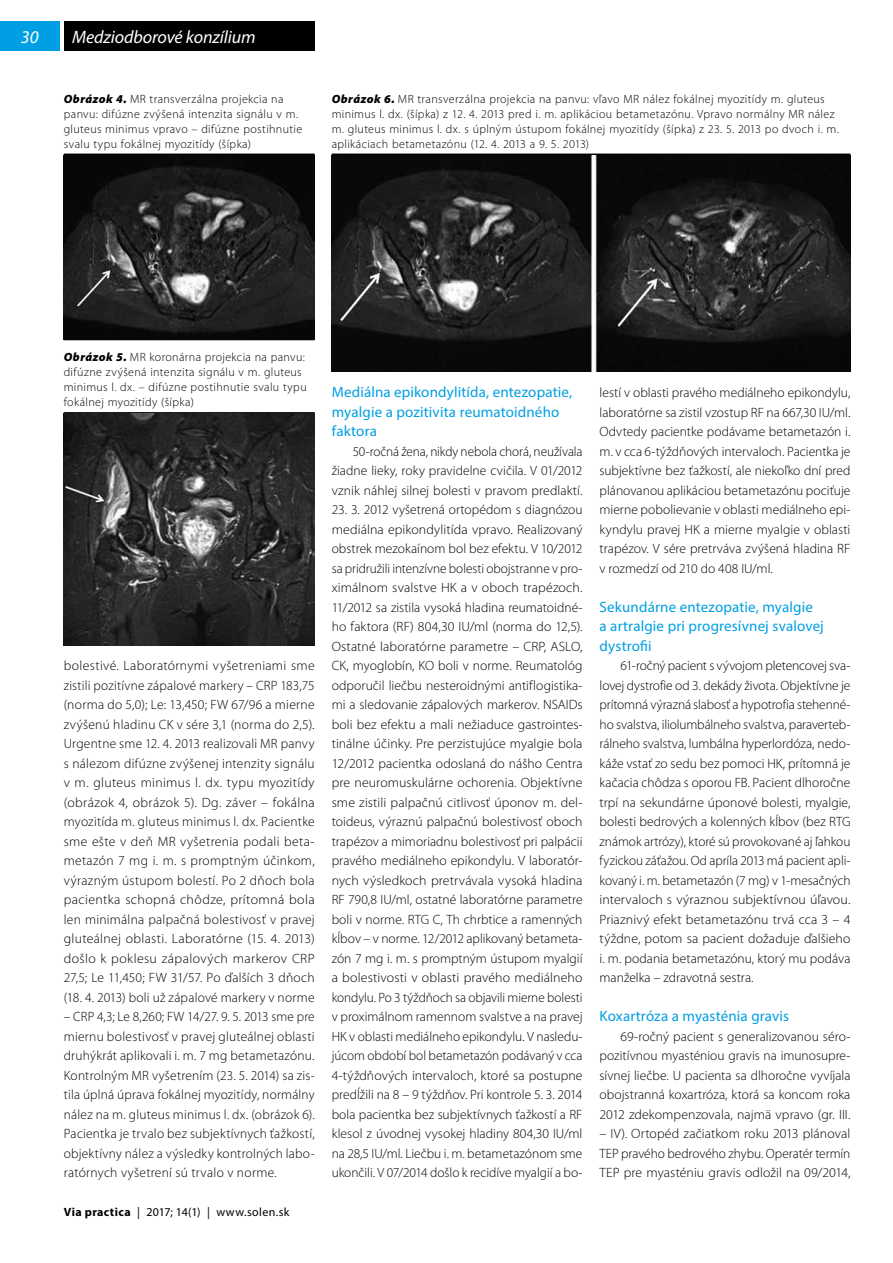
<style>
.page{position:relative;width:893px;height:1263px;background:#fff}
.page>*{position:absolute;margin:0;border:0;box-sizing:border-box;transform-origin:0 0}
.t1{font:italic 18px "Myriad Pro";letter-spacing:-.01em;color:#fff}
.t2{font:15px/19.5px "Myriad Pro";letter-spacing:.01em;color:#009fe3}
.t3{font:300 13.5px/19.5px "Myriad Pro";letter-spacing:.005em;color:#000;text-align:justify}
.t4{font:300 12px/15px "Myriad Pro";letter-spacing:.03em;color:#000}
.t5{font:12px "Myriad Pro";letter-spacing:.03em;color:#000}
.s1{font-weight:900;font-style:italic}
.s2{font-weight:700}
</style>
<div class="page">
<div style="left:0;top:21px;width:60px;height:30px;background:#009fe3"></div>
<div style="left:64px;top:21px;width:251px;height:30px;background:#000"></div>
<hr style="left:332px;top:371px;width:518px;height:1px;background:#000">
<hr style="left:332px;top:154px;width:518px;height:1px;background:#000">
<img style="left:332px;top:155px;width:518px;height:216px">
<hr style="left:64px;top:339px;width:251px;height:1px;background:#000">
<hr style="left:64px;top:154px;width:251px;height:1px;background:#000">
<img style="left:64px;top:155px;width:251px;height:184px">
<hr style="left:64px;top:645px;width:251px;height:1px;background:#000">
<hr style="left:64px;top:412px;width:251px;height:2px;background:#000">
<img style="left:64px;top:414px;width:251px;height:231px">
<h1 class="t1" style="left:21px;top:26px;width:19px">30</h1>
<h1 class="t1" style="left:72px;top:26px;width:185px">Medziodborové konzílium</h1>
<p class="t4" style="left:64px;top:91px;width:240px"><span class="s1">Obrázok 4.</span> MR transverzálna projekcia na panvu: difúzne zvýšená intenzita signálu v m. gluteus minimus vpravo – difúzne postihnutie svalu typu fokálnej myozitídy (šípka)</p>
<p class="t4" style="left:332px;top:91px;width:509px"><span class="s1">Obrázok 6.</span> MR transverzálna projekcia na panvu: vľavo MR nález fokálnej myozitídy m. gluteus minimus l. dx. (šípka) z 12. 4. 2013 pred i. m. aplikáciou betametazónu. Vpravo normálny MR nález m. gluteus minimus l. dx. s úplným ústupom fokálnej myozitídy (šípka) z 23. 5. 2013 po dvoch i. m. aplikáciach betametazónu (12. 4. 2013 a 9. 5. 2013)</p>
<p class="t4" style="left:64px;top:349px;width:244px"><span class="s1">Obrázok 5.</span> MR koronárna projekcia na panvu: difúzne zvýšená intenzita signálu v m. gluteus minimus l. dx. – difúzne postihnutie svalu typu fokálnej myozitídy (šípka)</p>
<p class="t3" style="left:64px;top:656px;width:252px">bolestivé. Laboratórnymi vyšetreniami sme zistili pozitívne zápalové markery – CRP 183,75 (norma do 5,0); Le: 13,450; FW 67/96 a mierne zvýšenú hladinu CK v sére 3,1 (norma do 2,5).<br>Urgentne sme 12. 4. 2013 realizovali MR panvy s nálezom difúzne zvýšenej intenzity signálu v m. gluteus minimus l. dx. typu myozitídy (obrázok 4, obrázok 5). Dg. záver – fokálna myozitída m. gluteus minimus l. dx. Pacientke sme ešte v deň MR vyšetrenia podali beta&shy;metazón 7 mg i. m. s promptným účinkom, výrazným ústupom bolestí. Po 2 dňoch bola pacientka schopná chôdze, prítomná bola len minimálna palpačná bolestivosť v pravej gluteálnej oblasti. Laboratórne (15. 4. 2013) došlo k poklesu zápalových markerov CRP 27,5; Le 11,450; FW 31/57. Po ďalších 3 dňoch (18. 4. 2013) boli už zápalové markery v norme</p>
<p class="t3" style="left:64px;top:1007px;width:252px">– CRP 4,3; Le 8,260; FW 14/27. 9. 5. 2013 sme pre miernu bolestivosť v pravej gluteálnej oblasti druhýkrát aplikovali i. m. 7 mg betametazónu.<br>Kontrolným MR vyšetrením (23. 5. 2014) sa zis&shy;tila úplná úprava fokálnej myozitídy, normálny nález na m. gluteus minimus l. dx. (obrázok 6).<br>Pacientka je trvalo bez subjektívnych ťažkostí, objektívny nález a výsledky kontrolných labo&shy;ratórnych vyšetrení sú trvalo v norme.</p>
<p class="t5" style="left:64px;top:1205px;width:227px"><span class="s2">Via practica</span> | 2017; 14(1) | www.solen.sk</p>
<p class="t2" style="left:332px;top:382px;width:242px">Mediálna epikondylitída, entezopatie, myalgie a pozitivita reumatoidného faktora</p>
<p class="t3" style="left:332px;top:441px;width:252px;text-indent:21px">50-ročná žena, nikdy nebola chorá, neužívala žiadne lieky, roky pravidelne cvičila. V 01/2012 vznik náhlej silnej bolesti v pravom predlaktí.</p>
<p class="t3" style="left:332px;top:500px;width:252px">23. 3. 2012 vyšetrená ortopédom s diagnózou mediálna epikondylitída vpravo. Realizovaný obstrek mezokaínom bol bez efektu. V 10/2012 sa pridružili intenzívne bolesti obojstranne v pro&shy;ximálnom svalstve HK a v oboch trapézoch.<br>11/2012 sa zistila vysoká hladina reumatoidné&shy;ho faktora (RF) 804,30 IU/ml (norma do 12,5).<br>Ostatné laboratórne parametre – CRP, ASLO, CK, myoglobín, KO boli v norme. Reumatológ odporučil liečbu nesteroidnými antiflogistika&shy;mi a sledovanie zápalových markerov. NSAIDs boli bez efektu a mali nežiaduce gastrointes&shy;tinálne účinky. Pre perzistujúce myalgie bola 12/2012 pacientka odoslaná do nášho Centra pre neuromuskulárne ochorenia. Objektívne sme zistili palpačnú citlivosť úponov m. del&shy;toideus, výraznú palpačnú bolestivosť oboch trapézov a mimoriadnu bolestivosť pri palpácii pravého mediálneho epikondylu. V laboratór&shy;nych výsledkoch pretrvávala vysoká hladina RF 790,8 IU/ml, ostatné laboratórne parametre boli v norme. RTG C, Th chrbtice a ramenných kĺbov – v norme. 12/2012 aplikovaný betameta&shy;zón 7 mg i. m. s promptným ústupom myalgií a bolestivosti v oblasti pravého mediálneho kondylu. Po 3 týždňoch sa objavili mierne bolesti v proximálnom ramennom svalstve a na pravej HK v oblasti mediálneho epikondylu. V nasledu&shy;júcom období bol betametazón podávaný v cca 4-týždňových intervaloch, ktoré sa postupne predĺžili na 8 – 9 týždňov. Pri kontrole 5. 3. 2014 bola pacientka bez subjektívnych ťažkostí a RF klesol z úvodnej vysokej hladiny 804,30 IU/ml na 28,5 IU/ml. Liečbu i. m. betametazónom sme ukončili. V 07/2014 došlo k recidíve myalgií a bo-</p>
<p class="t3" style="left:600px;top:383px;width:252px">lestí v oblasti pravého mediálneho epikondylu, laboratórne sa zistil vzostup RF na 667,30 IU/ml.<br>Odvtedy pacientke podávame betametazón i. m. v cca 6-týždňových intervaloch. Pacientka je subjektívne bez ťažkostí, ale niekoľko dní pred plánovanou aplikáciou betametazónu pociťuje mierne pobolievanie v oblasti mediálneho epi&shy;kyndylu pravej HK a mierne myalgie v oblasti trapézov. V sére pretrváva zvýšená hladina RF v rozmedzí od 210 do 408 IU/ml.</p>
<p class="t2" style="left:600px;top:597px;width:226px">Sekundárne entezopatie, myalgie a artralgie pri progresívnej svalovej dystrofii</p>
<p class="t3" style="left:600px;top:656px;width:252px;text-indent:21px">61-ročný pacient s vývojom pletencovej sva&shy;lovej dystrofie od 3. dekády života. Objektívne je prítomná výrazná slabosť a hypotrofia stehenné&shy;ho svalstva, iliolumbálneho svalstva, paraverteb&shy;rálneho svalstva, lumbálna hyperlordóza, nedo&shy;káže vstať zo sedu bez pomoci HK, prítomná je kačacia chôdza s oporou FB. Pacient dlhoročne trpí na sekundárne úponové bolesti, myalgie, bolesti bedrových a kolenných kĺbov (bez RTG známok artrózy), ktoré sú provokované aj ľahkou fyzickou záťažou. Od apríla 2013 má pacient apli&shy;kovaný i. m. betametazón (7 mg) v 1-mesačných intervaloch s výraznou subjektívnou úľavou.<br>Priaznivý efekt betametazónu trvá cca 3 – 4 týždne, potom sa pacient dožaduje ďalšieho i. m. podania betametazónu, ktorý mu podáva manželka – zdravotná sestra.</p>
<p class="t2" style="left:600px;top:1006px;width:191px">Koxartróza a myasténia gravis</p>
<p class="t3" style="left:600px;top:1026px;width:252px;text-indent:21px">69-ročný pacient s generalizovanou séro&shy;pozitívnou myasténiou gravis na imunosupre&shy;sívnej liečbe. U pacienta sa dlhoročne vyvíjala obojstranná koxartróza, ktorá sa koncom roka 2012 zdekompenzovala, najmä vpravo (gr. III.</p>
<p class="t3" style="left:600px;top:1124px;width:252px">– IV). Ortopéd začiatkom roku 2013 plánoval TEP pravého bedrového zhybu. Operatér termín TEP pre myasténiu gravis odložil na 09/2014,</p>
</div>
